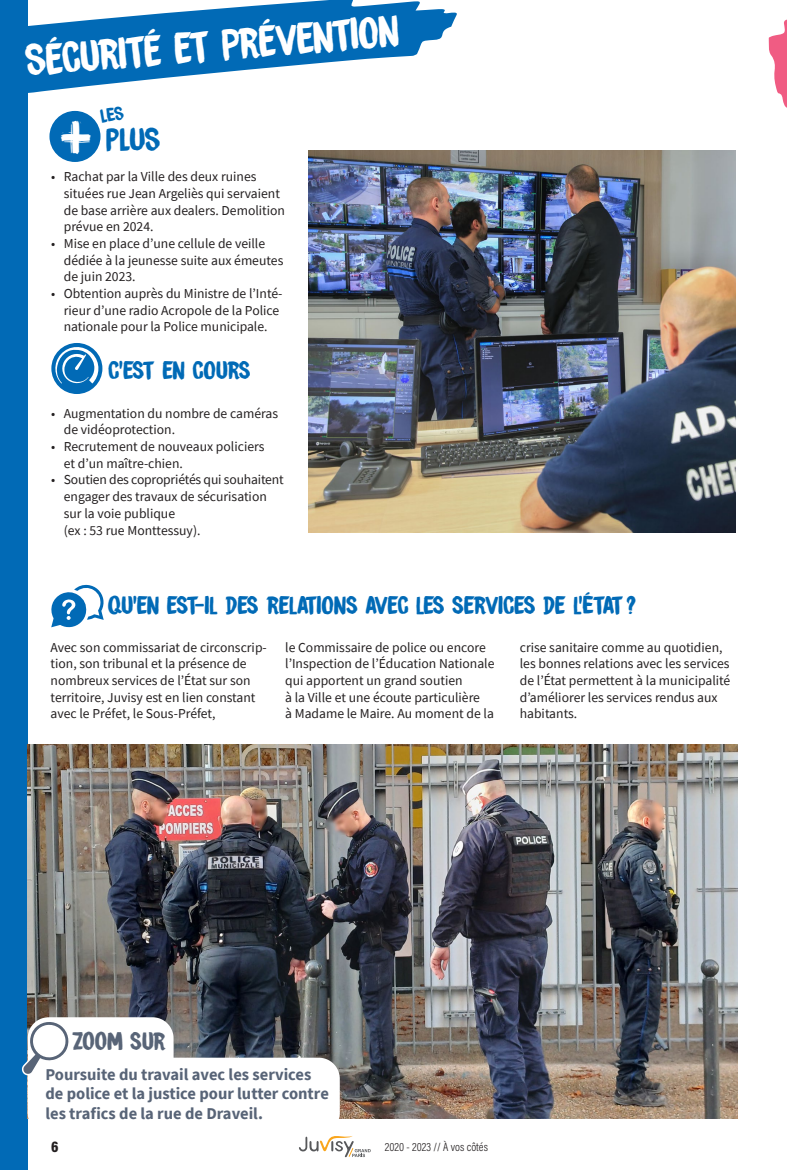
<style>
.page{position:relative;width:787px;height:1170px;background:#fff}
.page>*{position:absolute;margin:0;border:0;box-sizing:border-box;transform-origin:0 0}
.t1{font:42.3px "appopaint";color:#fff}
.t2{font:39px "DK Brush Crush";color:#fff;scale:.96 1}
.t3{font:28.65px "DK Brush Crush";color:#016ab6}
.t4{font:22.5px "DK Brush Crush";letter-spacing:-.05em;color:#016ab6}
.t5{font:22.5px "DK Brush Crush";color:#586477}
.t6{font:700 16.5px "Source Sans Pro";color:#586477}
.t7{font:15.75px "Acumin Variable Concept";color:#231f20}
.t8{font:13.65px/16.6px "Source Sans Pro";color:#231f20}
.t9{font:12px "Acumin Variable Concept";letter-spacing:.005em;color:#231f20}
</style>
<div class="page">
<svg style="left:299px;top:1136px;width:71px;height:21px"></svg>
<div style="left:0;top:0;width:28px;height:1169px;background:#016ab6"></div>
<div style="left:51px;top:343px;width:51px;height:51px;background:#016ab6;border-radius:50%"></div>
<img style="left:28px;top:744px;width:709px;height:374px">
<div style="left:38px;top:1027px;width:125px;height:50px;background:#fff;border-radius:10px"></div>
<div style="left:28px;top:1017px;width:145px;height:71px;border:21px solid #fff;border-radius:10px"></div>
<div style="left:49px;top:111px;width:51px;height:51px;background:#016ab6;border-radius:50%"></div>
<div style="left:38px;top:1068px;width:291px;height:55px;background:#fff;border-radius:10px"></div>
<div style="left:28px;top:1057px;width:312px;height:76px;border:21px solid #fff;border-radius:10px"></div>
<svg style="left:22px;top:1017px;width:49px;height:58px"></svg>
<svg style="left:53px;top:344px;width:48px;height:41px"></svg>
<svg style="left:51px;top:584px;width:53px;height:43px"></svg>
<svg style="left:768px;top:19px;width:19px;height:89px"></svg>
<svg style="left:28px;top:0;width:429px;height:93px;fill:#016ab6"></svg>
<img style="left:308px;top:151px;width:428px;height:381px">
<p class="t2" style="left:23px;top:34px;width:392px;rotate:-5deg">SÉCURITÉ ET PRÉVENTION</p>
<p class="t1" style="left:61px;top:115px;width:32px">+</p>
<p class="t3" style="left:106px;top:119px;width:56px">PLUS</p>
<p class="t8" style="left:64px;top:168px;width:223px;text-indent:-13px">• Rachat par la Ville des deux ruines situées rue Jean Argeliès qui servaient de base arrière aux dealers. Demolition prévue en 2024.</p>
<p class="t8" style="left:64px;top:235px;width:221px;text-indent:-13px">• Mise en place d’une cellule de veille dédiée à la jeunesse suite aux émeutes de juin 2023.</p>
<p class="t8" style="left:64px;top:285px;width:220px;text-indent:-13px">• Obtention auprès du Ministre de l’Inté&shy;rieur d’une radio Acropole de la Police nationale pour la Police municipale.</p>
<p class="t4" style="left:108px;top:354px;width:144px">C’EST EN COURS</p>
<p class="t8" style="left:64px;top:405px;width:216px;text-indent:-13px">• Augmentation du nombre de caméras de vidéoprotection.</p>
<p class="t8" style="left:64px;top:438px;width:202px;text-indent:-13px">• Recrutement de nouveaux policiers et d’un maître-chien.</p>
<p class="t8" style="left:64px;top:471px;width:221px;text-indent:-13px">• Soutien des copropriétés qui souhaitent engager des travaux de sécurisation sur la voie publique<br>(ex : 53 rue Monttessuy).</p>
<p class="t4" style="left:108px;top:589px;width:529px">QU’EN EST-IL DES RELATIONS AVEC LES SERVICES DE L’ÉTAT ?</p>
<p class="t8" style="left:51px;top:638px;width:218px">Avec son commissariat de circonscrip&shy;tion, son tribunal et la présence de nombreux services de l’État sur son territoire, Juvisy est en lien constant avec le Préfet, le Sous-Préfet,</p>
<p class="t8" style="left:285px;top:638px;width:211px">le Commissaire de police ou encore l’Inspection de l’Éducation Nationale qui apportent un grand soutien<br>à la Ville et une écoute particulière<br>à Madame le Maire. Au moment de la</p>
<p class="t8" style="left:520px;top:638px;width:212px">crise sanitaire comme au quotidien, les bonnes relations avec les services de l’État permettent à la municipalité d’améliorer les services rendus aux habitants.</p>
<p class="t5" style="left:72px;top:1024px;width:96px">ZOOM SUR</p>
<p class="t6" style="left:45px;top:1063px;width:267px">Poursuite du travail avec les services</p>
<p class="t6" style="left:45px;top:1082px;width:285px">de police et la justice pour lutter contre</p>
<p class="t6" style="left:45px;top:1102px;width:219px">les trafics de la rue de Draveil.</p>
<p class="t7" style="left:51px;top:1135px;width:9px">6</p>
<p class="t9" style="left:385px;top:1138px;width:105px">2020 - 2023 // À vos côtés</p>
</div>
